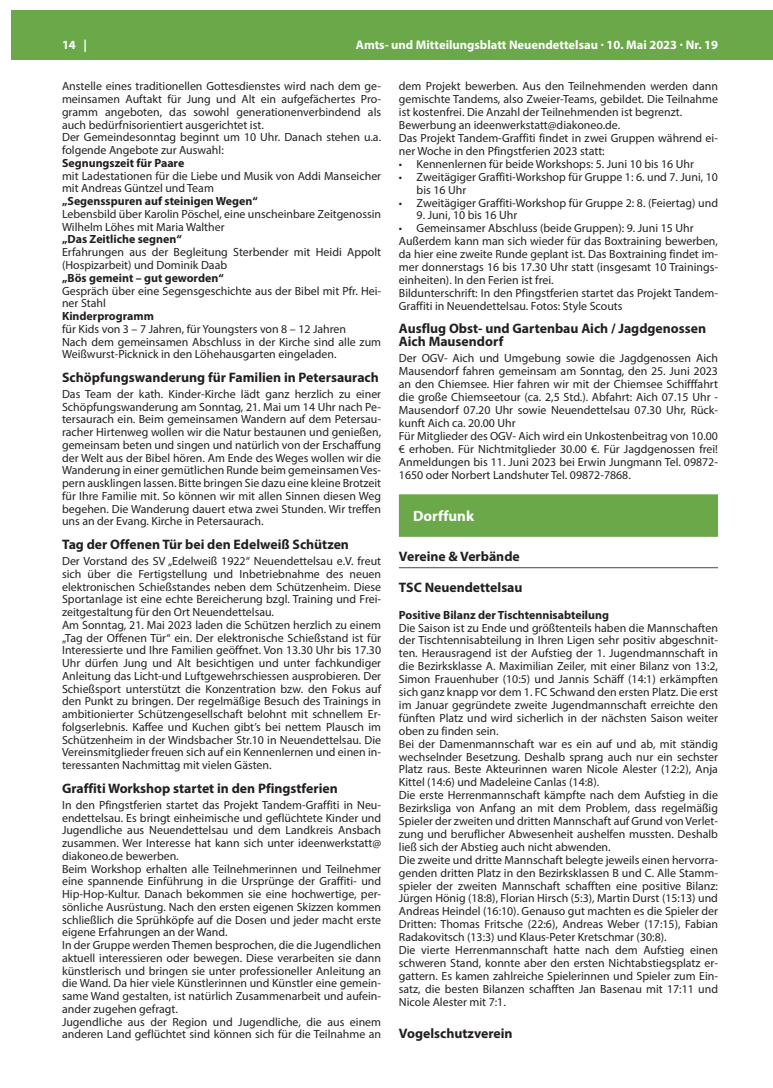
<style>
.page{position:relative;width:773px;height:1088px;background:#fff}
.page>*{position:absolute;margin:0;border:0;box-sizing:border-box;transform-origin:0 0}
.t1{font:700 15px "Myriad Pro";color:#fff}
.t2{font:700 13.75px/12.9px "Myriad Pro";color:#231f20}
.t3{font:700 12.5px "Myriad Pro";color:#fff}
.t4{font:11.88px/12.8px "Myriad Pro";color:#231f20}
.t5{font:700 11.88px "Myriad Pro";color:#231f20}
</style>
<div class="page">
<div style="left:762px;top:11px;width:10px;height:49px;background:#6aa84a"></div>
<div style="left:11px;top:11px;width:751px;height:49px;background:#6aa84a"></div>
<div style="left:399px;top:494px;width:319px;height:43px;background:#6aa84a"></div>
<hr style="left:399px;top:567px;width:319px;height:1px;background:#6c6d70">
<p class="t3" style="left:62px;top:37px;width:26px">14 |</p>
<p class="t3" style="left:356px;top:37px;width:363px">Amts- und Mitteilungsblatt Neuendettelsau · 10. Mai 2023 · Nr. 19</p>
<p class="t4" style="left:62px;top:80px;width:320px">Anstelle eines traditionellen Gottesdienstes wird nach dem ge&shy;meinsamen Auftakt für Jung und Alt ein aufgefächertes Pro&shy;gramm angeboten, das sowohl generationenverbindend als auch bedürfnisorientiert ausgerichtet ist.<br>Der Gemeindesonntag beginnt um 10 Uhr. Danach stehen u.a. folgende Angebote zur Auswahl:</p>
<p class="t5" style="left:62px;top:155px;width:124px">Segnungszeit für Paare</p>
<p class="t4" style="left:62px;top:169px;width:320px">mit Ladestationen für die Liebe und Musik von Addi Manseicher mit Andreas Güntzel und Team</p>
<p class="t5" style="left:62px;top:193px;width:197px">„Segensspuren auf steinigen Wegen“</p>
<p class="t4" style="left:62px;top:207px;width:320px">Lebensbild über Karolin Pöschel, eine unscheinbare Zeitgenossin<br>Wilhelm Löhes mit Maria Walther</p>
<p class="t5" style="left:62px;top:232px;width:121px">„Das Zeitliche segnen“</p>
<p class="t4" style="left:62px;top:246px;width:320px">Erfahrungen aus der Begleitung Sterbender mit Heidi Appolt (Hospizarbeit) und Dominik Daab</p>
<p class="t5" style="left:62px;top:270px;width:163px">„Bös gemeint – gut geworden“</p>
<p class="t4" style="left:62px;top:284px;width:320px">Gespräch über eine Segensgeschichte aus der Bibel mit Pfr. Hei&shy;ner Stahl</p>
<p class="t5" style="left:62px;top:308px;width:93px">Kinderprogramm</p>
<p class="t4" style="left:62px;top:322px;width:320px">für Kids von 3 – 7 Jahren, für Youngsters von 8 – 12 Jahren<br>Nach dem gemeinsamen Abschluss in der Kirche sind alle zum<br>Weißwurst-Picknick in den Löhehausgarten eingeladen.</p>
<p class="t2" style="left:62px;top:370px;width:318px">Schöpfungswanderung für Familien in Petersaurach</p>
<p class="t4" style="left:62px;top:387px;width:320px;text-align:justify">Das Team der kath. Kinder-Kirche lädt ganz herzlich zu einer Schöpfungswanderung am Sonntag, 21. Mai um 14 Uhr nach Pe&shy;tersaurach ein. Beim gemeinsamen Wandern auf dem Petersau&shy;racher Hirtenweg wollen wir die Natur bestaunen und genießen, gemeinsam beten und singen und natürlich von der Erschaffung der Welt aus der Bibel hören. Am Ende des Weges wollen wir die Wanderung in einer gemütlichen Runde beim gemeinsamen Ves&shy;pern ausklingen lassen. Bitte bringen Sie dazu eine kleine Brotzeit für Ihre Familie mit. So können wir mit allen Sinnen diesen Weg begehen. Die Wanderung dauert etwa zwei Stunden. Wir treffen uns an der Evang. Kirche in Petersaurach.</p>
<p class="t2" style="left:62px;top:537px;width:288px">Tag der Offenen Tür bei den Edelweiß Schützen</p>
<p class="t4" style="left:62px;top:554px;width:320px">Der Vorstand des SV „Edelweiß 1922“ Neuendettelsau e.V. freut sich über die Fertigstellung und Inbetriebnahme des neuen elektronischen Schießstandes neben dem Schützenheim. Diese Sportanlage ist eine echte Bereicherung bzgl. Training und Frei&shy;zeitgestaltung für den Ort Neuendettelsau.<br>Am Sonntag, 21. Mai 2023 laden die Schützen herzlich zu einem „Tag der Offenen Tür“ ein. Der elektronische Schießstand ist für Interessierte und Ihre Familien geöffnet. Von 13.30 Uhr bis 17.30<br>Uhr dürfen Jung und Alt besichtigen und unter fachkundiger Anleitung das Licht-und Luftgewehrschiessen ausprobieren. Der Schießsport unterstützt die Konzentration bzw. den Fokus auf den Punkt zu bringen. Der regelmäßige Besuch des Trainings in ambitionierter Schützengesellschaft belohnt mit schnellem Er&shy;folgserlebnis. Kaffee und Kuchen gibt’s bei nettem Plausch im Schützenheim in der Windsbacher Str.10 in Neuendettelsau. Die Vereinsmitglieder freuen sich auf ein Kennenlernen und einen in&shy;teressanten Nachmittag mit vielen Gästen.</p>
<p class="t2" style="left:62px;top:781px;width:277px">Graffiti Workshop startet in den Pfingstferien</p>
<p class="t4" style="left:62px;top:798px;width:320px">In den Pfingstferien startet das Projekt Tandem-Graffiti in Neu&shy;endettelsau. Es bringt einheimische und geflüchtete Kinder und Jugendliche aus Neuendettelsau und dem Landkreis Ansbach zusammen. Wer Interesse hat kann sich unter ideenwerkstatt@ diakoneo.de bewerben.<br>Beim Workshop erhalten alle Teilnehmerinnen und Teilnehmer eine spannende Einführung in die Ursprünge der Graffiti- und Hip-Hop-Kultur. Danach bekommen sie eine hochwertige, per&shy;sönliche Ausrüstung. Nach den ersten eigenen Skizzen kommen schließlich die Sprühköpfe auf die Dosen und jeder macht erste eigene Erfahrungen an der Wand.<br>In der Gruppe werden Themen besprochen, die die Jugendlichen aktuell interessieren oder bewegen. Diese verarbeiten sie dann künstlerisch und bringen sie unter professioneller Anleitung an die Wand. Da hier viele Künstlerinnen und Künstler eine gemein&shy;same Wand gestalten, ist natürlich Zusammenarbeit und aufein&shy;ander zugehen gefragt.<br>Jugendliche aus der Region und Jugendliche, die aus einem anderen Land geflüchtet sind können sich für die Teilnahme an</p>
<p class="t4" style="left:399px;top:80px;width:320px">dem Projekt bewerben. Aus den Teilnehmenden werden dann gemischte Tandems, also Zweier-Teams, gebildet. Die Teilnahme ist kostenfrei. Die Anzahl der Teilnehmenden ist begrenzt.<br>Bewerbung an ideenwerkstatt@diakoneo.de.<br>Das Projekt Tandem-Graffiti findet in zwei Gruppen während ei&shy;ner Woche in den Pfingstferien 2023 statt:</p>
<p class="t4" style="left:399px;top:157px;width:296px">• Kennenlernen für beide Workshops: 5. Juni 10 bis 16 Uhr</p>
<p class="t4" style="left:416px;top:170px;width:303px;text-indent:-18px">• Zweitägiger Graffiti-Workshop für Gruppe 1: 6. und 7. Juni, 10 bis 16 Uhr</p>
<p class="t4" style="left:399px;top:196px;width:320px">• Zweitägiger Graffiti-Workshop für Gruppe 2: 8. (Feiertag) und</p>
<p class="t4" style="left:416px;top:209px;width:102px">9. Juni, 10 bis 16 Uhr</p>
<p class="t4" style="left:399px;top:222px;width:320px">• Gemeinsamer Abschluss (beide Gruppen): 9. Juni 15 Uhr Außerdem kann man sich wieder für das Boxtraining bewerben, da hier eine zweite Runde geplant ist. Das Boxtraining findet im&shy;mer donnerstags 16 bis 17.30 Uhr statt (insgesamt 10 Trainings&shy;einheiten). In den Ferien ist frei.<br>Bildunterschrift: In den Pfingstferien startet das Projekt Tandem-Graffiti in Neuendettelsau. Fotos: Style Scouts</p>
<p class="t2" style="left:399px;top:322px;width:309px">Ausflug Obst- und Gartenbau Aich / Jagdgenossen<br>Aich Mausendorf</p>
<p class="t4" style="left:399px;top:352px;width:320px">Der OGV- Aich und Umgebung sowie die Jagdgenossen Aich Mausendorf fahren gemeinsam am Sonntag, den 25. Juni 2023 an den Chiemsee. Hier fahren wir mit der Chiemsee Schifffahrt die große Chiemseetour (ca. 2,5 Std.). Abfahrt: Aich 07.15 Uhr - Mausendorf 07.20 Uhr sowie Neuendettelsau 07.30 Uhr, Rück&shy;kunft Aich ca. 20.00 Uhr<br>Für Mitglieder des OGV- Aich wird ein Unkostenbeitrag von 10.00 € erhoben. Für Nichtmitglieder 30.00 €. Für Jagdgenossen frei!<br>Anmeldungen bis 11. Juni 2023 bei Erwin Jungmann Tel. 09872- 1650 oder Norbert Landshuter Tel. 09872-7868.</p>
<p class="t1" style="left:413px;top:506px;width:63px">Dorffunk</p>
<p class="t2" style="left:399px;top:549px;width:122px">Vereine &amp; Verbände</p>
<p class="t2" style="left:399px;top:580px;width:125px">TSC Neuendettelsau</p>
<p class="t5" style="left:399px;top:607px;width:212px">Positive Bilanz der Tischtennisabteilung</p>
<p class="t4" style="left:399px;top:621px;width:320px">Die Saison ist zu Ende und größtenteils haben die Mannschaften der Tischtennisabteilung in Ihren Ligen sehr positiv abgeschnit&shy;ten. Herausragend ist der Aufstieg der 1. Jugendmannschaft in die Bezirksklasse A. Maximilian Zeiler, mit einer Bilanz von 13:2, Simon Frauenhuber (10:5) und Jannis Schäff (14:1) erkämpften sich ganz knapp vor dem 1. FC Schwand den ersten Platz. Die erst im Januar gegründete zweite Jugendmannschaft erreichte den fünften Platz und wird sicherlich in der nächsten Saison weiter oben zu finden sein.<br>Bei der Damenmannschaft war es ein auf und ab, mit ständig wechselnder Besetzung. Deshalb sprang auch nur ein sechster Platz raus. Beste Akteurinnen waren Nicole Alester (12:2), Anja Kittel (14:6) und Madeleine Canlas (14:8).<br>Die erste Herrenmannschaft kämpfte nach dem Aufstieg in die Bezirksliga von Anfang an mit dem Problem, dass regelmäßig Spieler der zweiten und dritten Mannschaft auf Grund von Verlet&shy;zung und beruflicher Abwesenheit aushelfen mussten. Deshalb ließ sich der Abstieg auch nicht abwenden.<br>Die zweite und dritte Mannschaft belegte jeweils einen hervorra&shy;genden dritten Platz in den Bezirksklassen B und C. Alle Stamm&shy;spieler der zweiten Mannschaft schafften eine positive Bilanz:<br>Jürgen Hönig (18:8), Florian Hirsch (5:3), Martin Durst (15:13) und Andreas Heindel (16:10). Genauso gut machten es die Spieler der Dritten: Thomas Fritsche (22:6), Andreas Weber (17:15), Fabian Radakovitsch (13:3) und Klaus-Peter Kretschmar (30:8).<br>Die vierte Herrenmannschaft hatte nach dem Aufstieg einen schweren Stand, konnte aber den ersten Nichtabstiegsplatz er&shy;gattern. Es kamen zahlreiche Spielerinnen und Spieler zum Ein&shy;satz, die besten Bilanzen schafften Jan Basenau mit 17:11 und Nicole Alester mit 7:1.</p>
<p class="t2" style="left:399px;top:1027px;width:115px">Vogelschutzverein</p>
</div>
